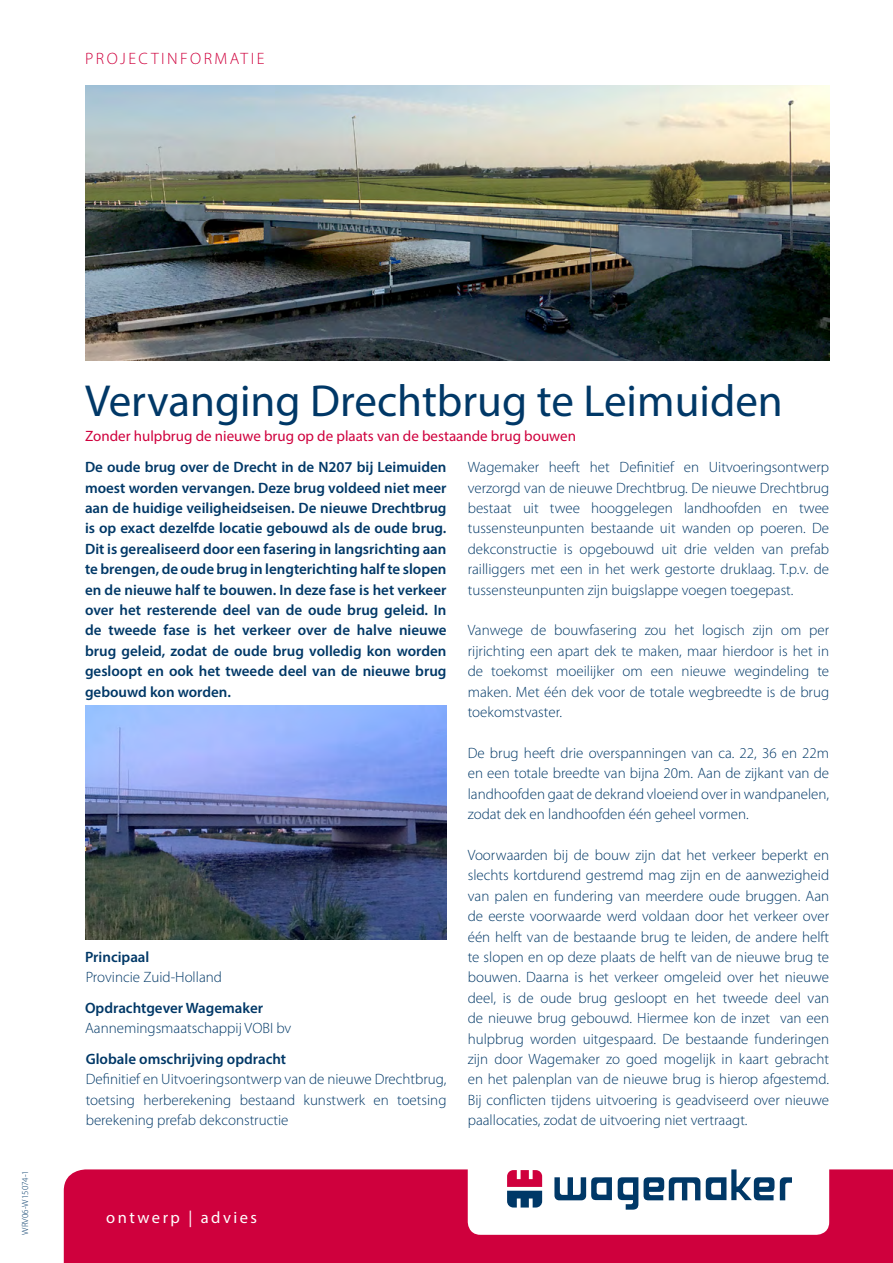
<style>
.page{position:relative;width:893px;height:1263px;background:#fff}
.page>*{position:absolute;margin:0;border:0;box-sizing:border-box;transform-origin:0 0}
.t1{font:45px "Myriad Pro";color:#003867}
.t2{font:300 16.5px "Myriad Pro";letter-spacing:.15em;color:#cf003d}
.t3{font:16.5px "Myriad Pro";letter-spacing:.15em;color:#fff}
.t4{font:300 15px/20.4px "Myriad Pro";color:#003867;text-align:justify}
.t5{font:600 15px/20.4px "Myriad Pro";color:#003867;text-align:justify}
.t6{font:15px "Myriad Pro";color:#cf003d}
.t7{font:300 9px "Myriad Pro";color:#003867}
</style>
<div class="page">
<div style="left:64px;top:1169px;width:829px;height:94px;background:#cf003d"></div>
<div style="left:468px;top:1146px;width:361px;height:89px;background:#fff;border-radius:13px"></div>
<svg style="left:618px;top:1177px;width:20px;height:33px"></svg>
<svg style="left:644px;top:1177px;width:56px;height:23px"></svg>
<svg style="left:780px;top:1177px;width:12px;height:23px"></svg>
<svg style="left:554px;top:1177px;width:58px;height:23px"></svg>
<svg style="left:706px;top:1169px;width:68px;height:31px"></svg>
<svg style="left:507px;top:1170px;width:35px;height:37px"></svg>
<img style="left:85px;top:706px;width:361px;height:234px">
<img style="left:85px;top:85px;width:744px;height:275px">
<p class="t2" style="left:85px;top:49px;width:181px">PROJECTINFORMATIE</p>
<p class="t7" style="left:20px;top:1235px;width:66px;rotate:-90deg">WRV06-W15074-1</p>
<h1 class="t1" style="left:85px;top:373px;width:699px">Vervanging Drechtbrug te Leimuiden</h1>
<p class="t6" style="left:85px;top:426px;width:492px">Zonder hulpbrug de nieuwe brug op de plaats van de bestaande brug bouwen</p>
<p class="t5" style="left:85px;top:457px;width:363px">De oude brug over de Drecht in de N207 bij Leimuiden moest worden vervangen. Deze brug voldeed niet meer aan de huidige veiligheidseisen. De nieuwe Drechtbrug is op exact dezelfde locatie gebouwd als de oude brug.<br>Dit is gerealiseerd door een fasering in langsrichting aan te brengen, de oude brug in lengterichting half te slopen en de nieuwe half te bouwen. In deze fase is het verkeer over het resterende deel van de oude brug geleid. In de tweede fase is het verkeer over de halve nieuwe brug geleid, zodat de oude brug volledig kon worden gesloopt en ook het tweede deel van de nieuwe brug gebouwd kon worden.</p>
<p class="t5" style="left:85px;top:946px;width:66px">Principaal</p>
<p class="t4" style="left:86px;top:967px;width:138px">Provincie Zuid-Holland</p>
<p class="t5" style="left:85px;top:997px;width:180px">Opdrachtgever Wagemaker</p>
<p class="t5" style="left:86px;top:1048px;width:202px">Globale omschrijving opdracht</p>
<p class="t4" style="left:85px;top:1018px;width:208px">Aannemingsmaatschappij VOBI bv</p>
<p class="t4" style="left:86px;top:1069px;width:362px">Definitief en Uitvoeringsontwerp van de nieuwe Drechtbrug, toetsing herberekening bestaand kunstwerk en toetsing berekening prefab dekconstructie</p>
<p class="t4" style="left:468px;top:457px;width:363px">Wagemaker heeft het Definitief en Uitvoeringsontwerp verzorgd van de nieuwe Drechtbrug. De nieuwe Drechtbrug bestaat uit twee hooggelegen landhoofden en twee tussensteunpunten bestaande uit wanden op poeren. De dekconstructie is opgebouwd uit drie velden van prefab railliggers met een in het werk gestorte druklaag. T.p.v. de tussensteunpunten zijn buigslappe voegen toegepast.</p>
<p class="t4" style="left:468px;top:620px;width:363px">Vanwege de bouwfasering zou het logisch zijn om per rijrichting een apart dek te maken, maar hierdoor is het in de toekomst moeilijker om een nieuwe wegindeling te maken. Met één dek voor de totale wegbreedte is de brug toekomstvaster.</p>
<p class="t4" style="left:468px;top:742px;width:363px">De brug heeft drie overspanningen van ca. 22, 36 en 22m en een totale breedte van bijna 20m. Aan de zijkant van de landhoofden gaat de dekrand vloeiend over in wandpanelen, zodat dek en landhoofden één geheel vormen.</p>
<p class="t4" style="left:468px;top:844px;width:363px">Voorwaarden bij de bouw zijn dat het verkeer beperkt en slechts kortdurend gestremd mag zijn en de aanwezigheid van palen en fundering van meerdere oude bruggen. Aan de eerste voorwaarde werd voldaan door het verkeer over één helft van de bestaande brug te leiden, de andere helft te slopen en op deze plaats de helft van de nieuwe brug te bouwen. Daarna is het verkeer omgeleid over het nieuwe deel, is de oude brug gesloopt en het tweede deel van de nieuwe brug gebouwd. Hiermee kon de inzet van een hulpbrug worden uitgespaard. De bestaande funderingen zijn door Wagemaker zo goed mogelijk in kaart gebracht en het palenplan van de nieuwe brug is hierop afgestemd.<br>Bij conflicten tijdens uitvoering is geadviseerd over nieuwe paallocaties, zodat de uitvoering niet vertraagt.</p>
<p class="t3" style="left:106px;top:1207px;width:152px">ontwerp | advies</p>
</div>
